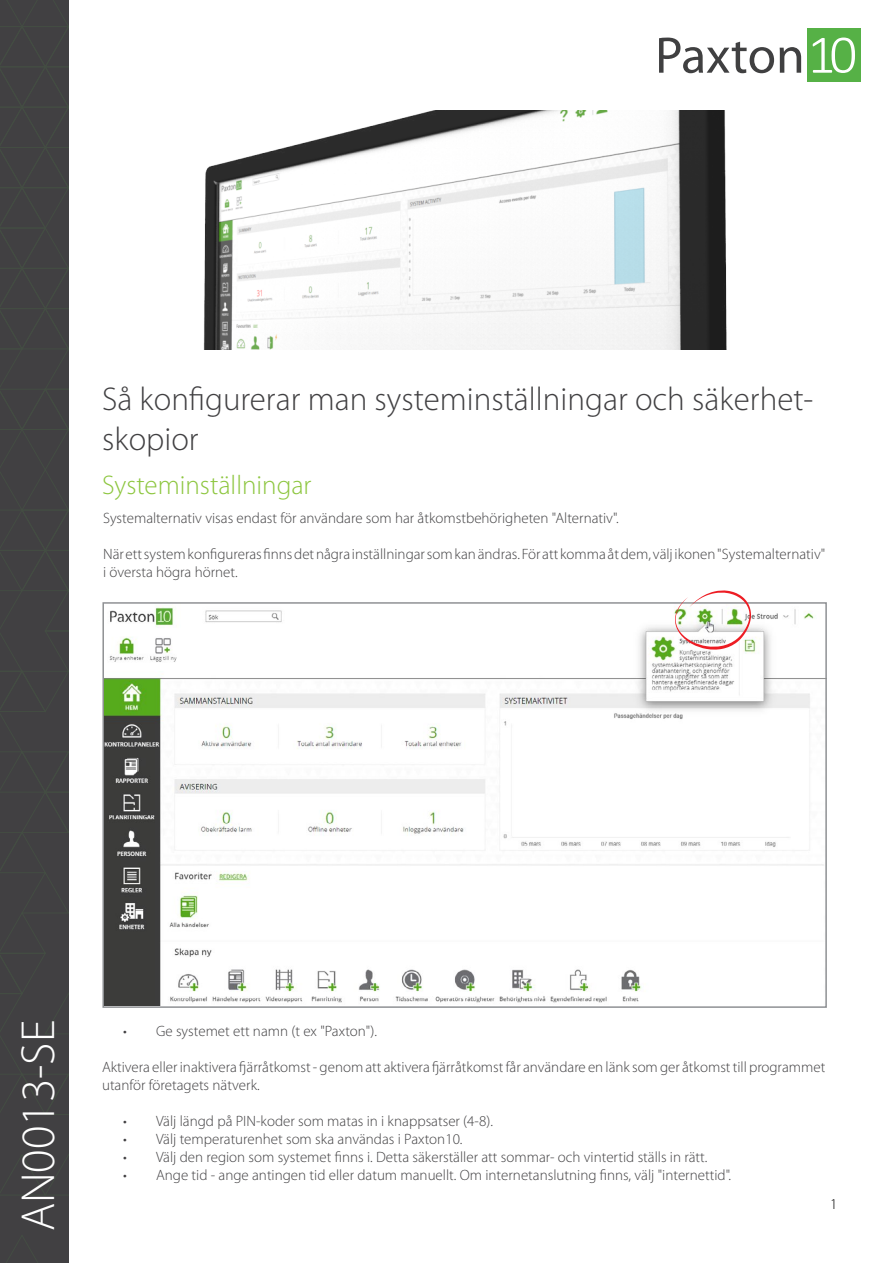
<style>
.page{position:relative;width:893px;height:1263px;background:#fff}
.page>*{position:absolute;margin:0;border:0;box-sizing:border-box;transform-origin:0 0}
.t1{font:300 48px "Myriad Pro";color:#fff}
.t2{font:300 33px/39.6px "Myriad Pro";color:#414042}
.t3{font:300 27px "Myriad Pro";color:#8dc63f}
.t4{font:300 15px/18px "Myriad Pro";color:#414042}
.t5{font:300 15px "Myriad Pro";color:#000}
</style>
<div class="page">
<img style="left:203px;top:110px;width:524px;height:239px">
<div style="left:0;top:0;width:69px;height:1263px;background:#414042"></div>
<svg style="left:6px;top:1236px;width:32px;height:27px"></svg>
<svg style="left:0;top:0;width:69px;height:1195px"></svg>
<div style="left:807px;top:29px;width:53px;height:53px;background:#56b146"></div>
<svg style="left:813px;top:38px;width:42px;height:35px"></svg>
<svg style="left:659px;top:38px;width:115px;height:35px"></svg>
<svg style="left:780px;top:47px;width:21px;height:26px"></svg>
<img style="left:105px;top:607px;width:719px;height:398px">
<div style="left:102px;top:602px;width:725px;height:406px;border:2px solid #8f9194"></div>
<svg style="left:675px;top:590px;width:76px;height:60px"></svg>
<h2 class="t2" style="left:102px;top:379px;width:713px">Så konfigurerar man systeminställningar och säkerhet&shy;skopior</h2>
<h3 class="t3" style="left:102px;top:469px;width:211px">Systeminställningar</h3>
<p class="t4" style="left:103px;top:508px;width:517px">Systemalternativ visas endast för användare som har åtkomstbehörigheten "Alternativ".</p>
<p class="t4" style="left:103px;top:544px;width:724px">När ett system konfigureras finns det några inställningar som kan ändras. För att komma åt dem, välj ikonen "Systemalternativ" i översta högra hörnet.</p>
<h1 class="t1" style="left:9px;top:1231px;width:213px;rotate:-90deg">AN0013-SE</h1>
<p class="t4" style="left:123px;top:1022px;width:255px">• Ge systemet ett namn (t ex "Paxton").</p>
<p class="t4" style="left:102px;top:1058px;width:725px">Aktivera eller inaktivera fjärråtkomst - genom att aktivera fjärråtkomst får användare en länk som ger åtkomst till programmet utanför företagets nätverk.</p>
<p class="t4" style="left:123px;top:1112px;width:371px">• Välj längd på PIN-koder som matas in i knappsatser (4-8).</p>
<p class="t4" style="left:123px;top:1130px;width:341px">• Välj temperaturenhet som ska användas i Paxton10.</p>
<p class="t4" style="left:123px;top:1148px;width:586px">• Välj den region som systemet finns i. Detta säkerställer att sommar- och vintertid ställs in rätt.</p>
<p class="t4" style="left:123px;top:1166px;width:609px">• Ange tid - ange antingen tid eller datum manuellt. Om internetanslutning finns, välj "internettid".</p>
<p class="t5" style="left:830px;top:1195px;width:9px">1</p>
</div>
